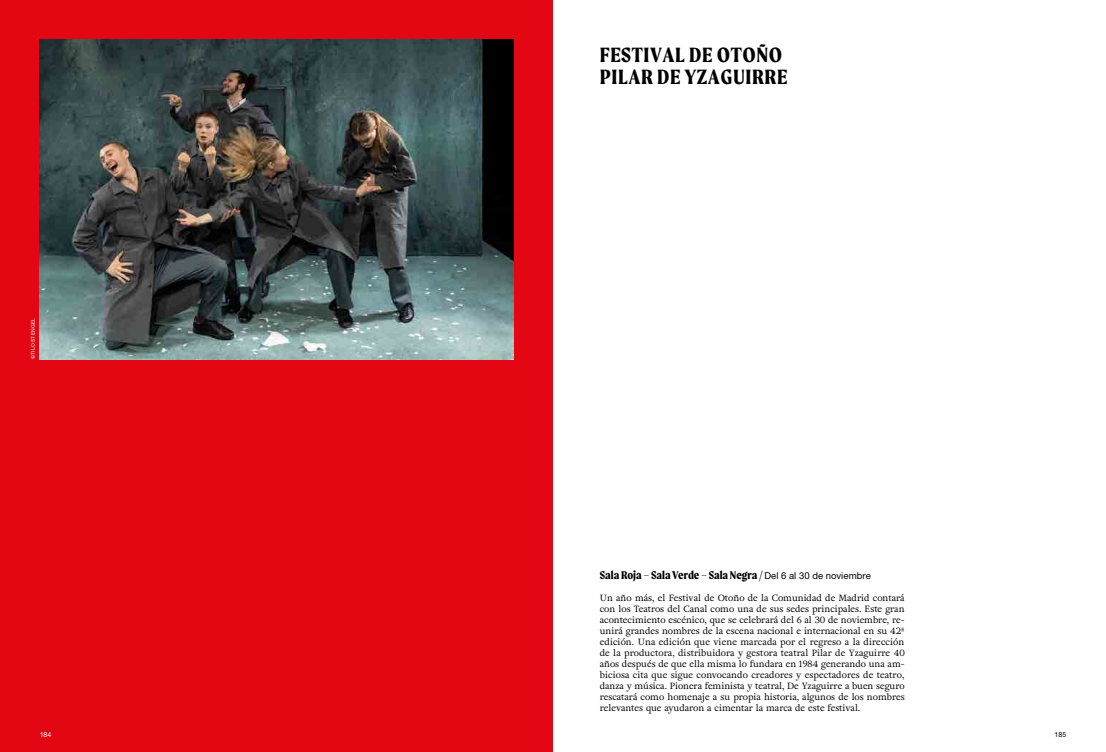
<style>
.page{position:relative;width:1106px;height:752px;background:#fff}
.page>*{position:absolute;margin:0;border:0;box-sizing:border-box;transform-origin:0 0}
.t1{font:700 22px/22px "Moret";letter-spacing:.025em;color:#000}
.t2{font:700 12px "Moret";color:#000}
.t3{font:9px/11px "Adriane Text";letter-spacing:-.005em;color:#000;text-align:justify}
.t4{font:7px "Helvetica Neue LT Pro";color:#fff}
.t5{font:7px "Helvetica Neue LT Pro";color:#000}
.t6{font:5px "Helvetica Neue LT Pro";letter-spacing:.04em;color:#fff}
.s1{font-family:"Helvetica Neue LT Pro";font-weight:400;font-size:9.5px}
</style>
<div class="page">
<div style="left:0;top:0;width:553px;height:751px;background:#e30613"></div>
<img style="left:40px;top:40px;width:473px;height:319px">
<p class="t6" style="left:30px;top:359px;width:42px;rotate:-90deg">©TILO STENGEL</p>
<h1 class="t1" style="left:600px;top:43px;width:189px">FESTIVAL DE OTOÑO<br>PILAR DE YZAGUIRRE</h1>
<h2 class="t2" style="left:600px;top:568px;width:272px">Sala Roja – Sala Verde – Sala Negra / <span class="s1">Del 6 al 30 de noviembre</span></h2>
<p class="t3" style="left:600px;top:592px;width:306px">Un año más, el Festival de Otoño de la Comunidad de Madrid contará con los Teatros del Canal como una de sus sedes principales. Este gran acontecimiento escénico, que se celebrará del 6 al 30 de noviembre, re&shy;unirá grandes nombres de la escena nacional e internacional en su 42ª edición. Una edición que viene marcada por el regreso a la dirección de la productora, distribuidora y gestora teatral Pilar de Yzaguirre 40 años después de que ella misma lo fundara en 1984 generando una am&shy;biciosa cita que sigue convocando creadores y espectadores de teatro, danza y música. Pionera feminista y teatral, De Yzaguirre a buen seguro rescatará como homenaje a su propia historia, algunos de los nombres relevantes que ayudaron a cimentar la marca de este festival.</p>
<p class="t4" style="left:40px;top:729px;width:13px">184</p>
<p class="t5" style="left:1054px;top:729px;width:13px">185</p>
</div>
